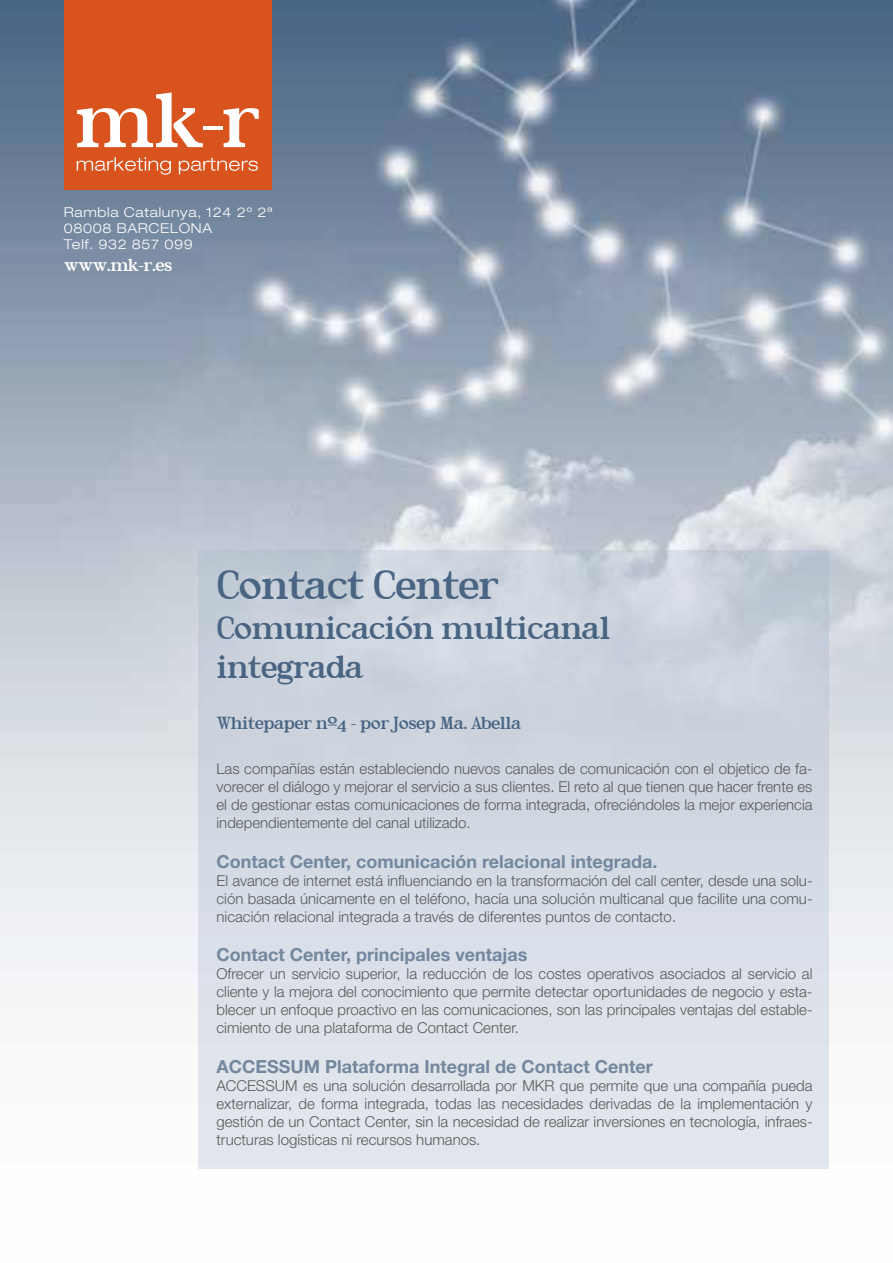
<style>
.page{position:relative;width:893px;height:1263px;background:#fff}
.page>*{position:absolute;margin:0;border:0;box-sizing:border-box;transform-origin:0 0}
.t1{font:42px "River Avenue";letter-spacing:-.03em;color:#496583}
.t2{font:33px/39.6px "River Avenue";letter-spacing:-.03em;color:#496583}
.t3{font:700 18px "Helvetica Neue";color:#74879e}
.t4{font:18px "River Avenue";letter-spacing:-.03em;color:#496583}
.t5{font:18px "River Avenue";letter-spacing:-.03em;color:#fff}
.t6{font:300 15px/18px "Helvetica Neue";color:#58595b;text-align:justify}
.t7{font:300 expanded 13.5px/16.2px "Helvetica 43";letter-spacing:.05em;color:#fff}
</style>
<div class="page">
<img style="left:0;top:0;width:892px;height:1169px">
<div style="left:198px;top:550px;width:631px;height:618px;background:linear-gradient(to bottom,#c5ced9,#e3e8ee)"></div>
<div style="left:64px;top:0;width:208px;height:190px;background:#d9531e"></div>
<svg style="left:77px;top:93px;width:126px;height:54px"></svg>
<hr style="left:203px;top:126px;width:20px;height:4px;background:#fff">
<svg style="left:224px;top:108px;width:35px;height:39px"></svg>
<svg style="left:77px;top:157px;width:94px;height:18px"></svg>
<svg style="left:179px;top:158px;width:79px;height:16px"></svg>
<p class="t7" style="left:64px;top:204px;width:210px">Rambla Catalunya, 124 2º 2ª<br>08008 BARCELONA<br>Telf. 932 857 099</p>
<p class="t5" style="left:64px;top:254px;width:110px">www.mk-r.es</p>
<h1 class="t1" style="left:216px;top:561px;width:284px">Contact Center</h1>
<h2 class="t2" style="left:216px;top:608px;width:396px">Comunicación multicanal integrada</h2>
<p class="t4" style="left:216px;top:713px;width:306px">Whitepaper nº4 - por Josep Ma. Abella</p>
<p class="t6" style="left:216px;top:759px;width:598px">Las compañías están estableciendo nuevos canales de comunicación con el objetico de fa&shy;vorecer el diálogo y mejorar el servicio a sus clientes. El reto al que tienen que hacer frente es el de gestionar estas comunicaciones de forma integrada, ofreciéndoles la mejor experiencia independientemente del canal utilizado.</p>
<p class="t3" style="left:216px;top:850px;width:442px">Contact Center, comunicación relacional integrada.</p>
<p class="t6" style="left:216px;top:871px;width:598px">El avance de internet está influenciando en la transformación del call center, desde una solu&shy;ción basada únicamente en el teléfono, hacía una solución multicanal que facilite una comu&shy;nicación relacional integrada a través de diferentes puntos de contacto.</p>
<p class="t3" style="left:216px;top:944px;width:313px">Contact Center, principales ventajas</p>
<p class="t6" style="left:216px;top:964px;width:598px">Ofrecer un servicio superior, la reducción de los costes operativos asociados al servicio al cliente y la mejora del conocimiento que permite detectar oportunidades de negocio y esta&shy;blecer un enfoque proactivo en las comunicaciones, son las principales ventajas del estable&shy;cimiento de una plataforma de Contact Center.</p>
<p class="t3" style="left:216px;top:1055px;width:438px">ACCESSUM Plataforma Integral de Contact Center</p>
<p class="t6" style="left:216px;top:1076px;width:598px">ACCESSUM es una solución desarrollada por MKR que permite que una compañía pueda externalizar, de forma integrada, todas las necesidades derivadas de la implementación y gestión de un Contact Center, sin la necesidad de realizar inversiones en tecnología, infraes&shy;tructuras logísticas ni recursos humanos.</p>
</div>
